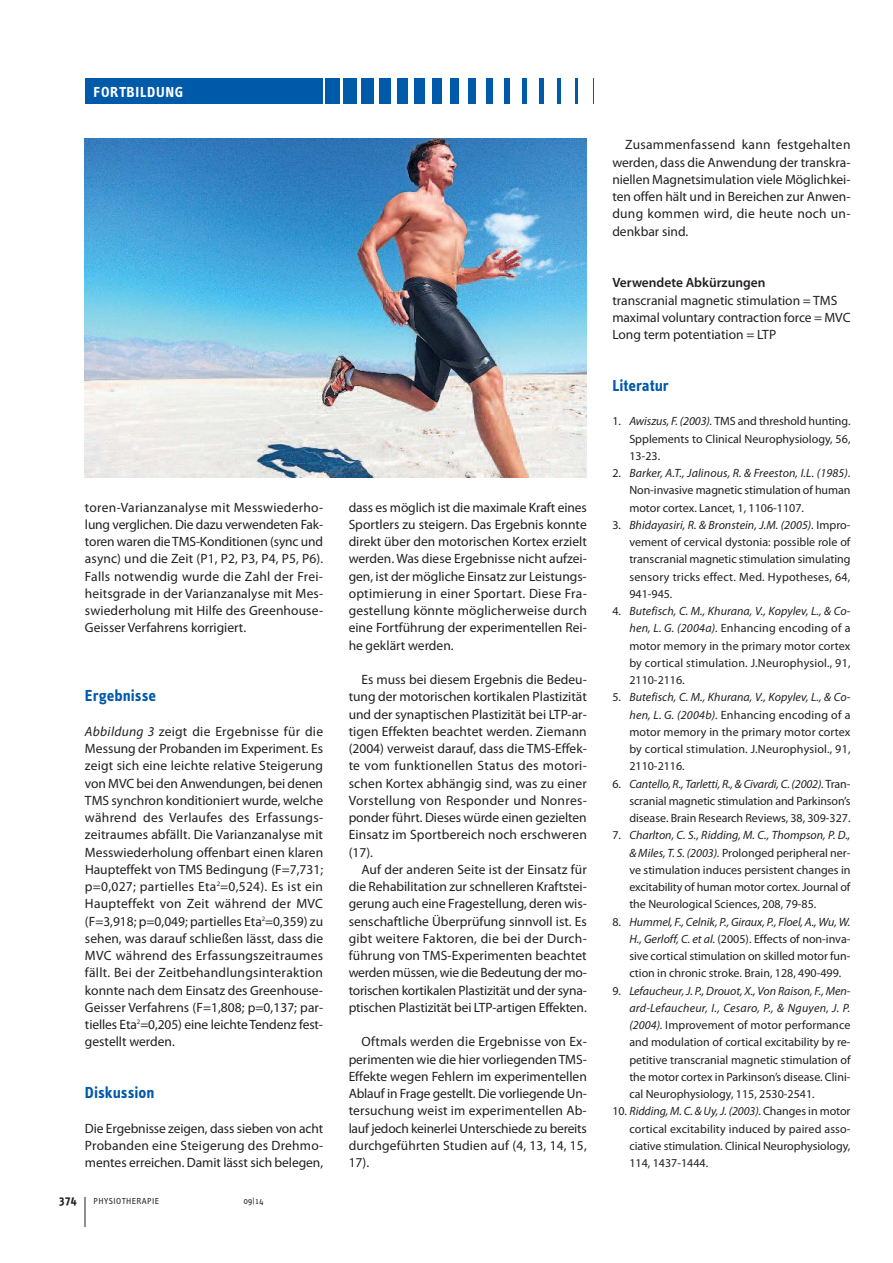
<style>
.page{position:relative;width:893px;height:1263px;background:#fff}
.page>*{position:absolute;margin:0;border:0;box-sizing:border-box;transform-origin:0 0}
.t1{font:700 16.5px "VPT Info Office";color:#005aaa}
.t2{font:700 15px "VPT Info Office";letter-spacing:.045em;color:#fff}
.t3{font:13.5px/17.2px "Myriad Pro";color:#231f20;text-align:justify}
.t4{font:600 13.5px "Myriad Pro";color:#231f20}
.t5{font:12px/17.2px "Myriad Pro";color:#231f20;text-align:justify}
.t6{font:700 12px "VPT Info Office";color:#231f20}
.t7{font:9px "VPT Info Office";letter-spacing:.045em;color:#231f20}
.s1{font-style:italic}
</style>
<div class="page">
<hr style="left:85px;top:1197px;width:1px;height:30px;background:#231f20">
<div style="left:85px;top:79px;width:808px;height:25px;background:#005aaa"></div>
<hr style="left:323px;top:74px;width:2px;height:34px;background:#fff">
<hr style="left:340px;top:74px;width:3px;height:34px;background:#fff">
<hr style="left:357px;top:74px;width:4px;height:34px;background:#fff">
<hr style="left:374px;top:74px;width:4px;height:34px;background:#fff">
<div style="left:391px;top:74px;width:5px;height:34px;background:#fff"></div>
<div style="left:408px;top:74px;width:6px;height:34px;background:#fff"></div>
<div style="left:425px;top:74px;width:7px;height:34px;background:#fff"></div>
<div style="left:442px;top:74px;width:8px;height:34px;background:#fff"></div>
<div style="left:459px;top:74px;width:9px;height:34px;background:#fff"></div>
<div style="left:476px;top:74px;width:10px;height:34px;background:#fff"></div>
<div style="left:493px;top:74px;width:10px;height:34px;background:#fff"></div>
<div style="left:510px;top:74px;width:11px;height:34px;background:#fff"></div>
<div style="left:527px;top:74px;width:12px;height:34px;background:#fff"></div>
<div style="left:544px;top:74px;width:13px;height:34px;background:#fff"></div>
<div style="left:561px;top:74px;width:14px;height:34px;background:#fff"></div>
<div style="left:578px;top:74px;width:15px;height:34px;background:#fff"></div>
<div style="left:594px;top:74px;width:299px;height:34px;background:#fff"></div>
<img style="left:85px;top:138px;width:502px;height:339px">
<p class="t2" style="left:93px;top:86px;width:91px">FORTBILDUNG</p>
<p class="t3" style="left:85px;top:499px;width:240px">toren-Varianzanalyse mit Messwiederho&shy;lung verglichen. Die dazu verwendeten Fak&shy;toren waren die TMS-Konditionen (sync und async) und die Zeit (P1, P2, P3, P4, P5, P6).<br>Falls notwendig wurde die Zahl der Frei&shy;heitsgrade in der Varianzanalyse mit Mes&shy;swiederholung mit Hilfe des Greenhouse-Geisser Verfahrens korrigiert.</p>
<p class="t1" style="left:85px;top:690px;width:73px">Ergebnisse</p>
<p class="t3" style="left:85px;top:724px;width:240px"><span class="s1">Abbildung 3</span> zeigt die Ergebnisse für die Messung der Probanden im Experiment. Es zeigt sich eine leichte relative Steigerung von MVC bei den Anwendungen, bei denen TMS synchron konditioniert wurde, welche während des Verlaufes des Erfassungs&shy;zeitraumes abfällt. Die Varianzanalyse mit Messwiederholung offenbart einen klaren Haupteffekt von TMS Bedingung (F=7,731; p=0,027; partielles Eta<sup>2</sup>=0,524). Es ist ein Haupteffekt von Zeit während der MVC (F=3,918; p=0,049; partielles Eta<sup>2</sup>=0,359) zu sehen, was darauf schließen lässt, dass die MVC während des Erfassungszeitraumes fällt. Bei der Zeitbehandlungsinteraktion konnte nach dem Einsatz des Greenhouse-Geisser Verfahrens (F=1,808; p=0,137; par&shy;tielles Eta<sup>2</sup>=0,205) eine leichte Tendenz fest&shy;gestellt werden.</p>
<p class="t1" style="left:85px;top:1086px;width:71px">Diskussion</p>
<p class="t3" style="left:85px;top:1120px;width:240px">Die Ergebnisse zeigen, dass sieben von acht Probanden eine Steigerung des Drehmo&shy;mentes erreichen. Damit lässt sich belegen,</p>
<p class="t6" style="left:59px;top:1196px;width:19px">374</p>
<p class="t7" style="left:93px;top:1196px;width:67px">PHYSIOTHERAPIE</p>
<p class="t7" style="left:244px;top:1196px;width:21px">09|14</p>
<p class="t3" style="left:349px;top:499px;width:240px">dass es möglich ist die maximale Kraft eines Sportlers zu steigern. Das Ergebnis konnte direkt über den motorischen Kortex erzielt werden. Was diese Ergebnisse nicht aufzei&shy;gen, ist der mögliche Einsatz zur Leistungs&shy;optimierung in einer Sportart. Diese Fra&shy;gestellung könnte möglicherweise durch eine Fortführung der experimentellen Rei&shy;he geklärt werden.</p>
<p class="t3" style="left:349px;top:672px;width:240px;text-indent:13px">Es muss bei diesem Ergebnis die Bedeu&shy;tung der motorischen kortikalen Plastizität und der synaptischen Plastizität bei LTP-ar&shy;tigen Effekten beachtet werden. Ziemann (2004) verweist darauf, dass die TMS-Effek&shy;te vom funktionellen Status des motori&shy;schen Kortex abhängig sind, was zu einer Vorstellung von Responder und Nonres&shy;ponder führt. Dieses würde einen gezielten Einsatz im Sportbereich noch erschweren (17).</p>
<p class="t3" style="left:349px;top:862px;width:240px;text-indent:13px">Auf der anderen Seite ist der Einsatz für die Rehabilitation zur schnelleren Kraftstei&shy;gerung auch eine Fragestellung, deren wis&shy;senschaftliche Überprüfung sinnvoll ist. Es gibt weitere Faktoren, die bei der Durch&shy;führung von TMS-Experimenten beachtet werden müssen, wie die Bedeutung der mo&shy;torischen kortikalen Plastizität und der syna&shy;ptischen Plastizität bei LTP-artigen Effekten.</p>
<p class="t3" style="left:349px;top:1034px;width:240px;text-indent:13px">Oftmals werden die Ergebnisse von Ex&shy;perimenten wie die hier vorliegenden TMS-Effekte wegen Fehlern im experimentellen Ablauf in Frage gestellt. Die vorliegende Un&shy;tersuchung weist im experimentellen Ab&shy;lauf jedoch keinerlei Unterschiede zu bereits durchgeführten Studien auf (4, 13, 14, 15, 17).</p>
<p class="t3" style="left:612px;top:137px;width:240px;text-indent:13px">Zusammenfassend kann festgehalten werden, dass die Anwendung der transkra&shy;niellen Magnetsimulation viele Möglichkei&shy;ten offen hält und in Bereichen zur Anwen&shy;dung kommen wird, die heute noch un&shy;denkbar sind.</p>
<p class="t4" style="left:612px;top:278px;width:155px">Verwendete Abkürzungen</p>
<p class="t3" style="left:612px;top:292px;width:240px;text-align:left">transcranial magnetic stimulation = TMS maximal voluntary contraction force = MVC<br>Long term potentiation = LTP</p>
<p class="t1" style="left:612px;top:379px;width:58px">Literatur</p>
<p class="t5" style="left:629px;top:413px;width:223px;text-indent:-17px">1. <span class="s1">Awiszus, F. (2003).</span> TMS and threshold hunting.<br>Spplements to Clinical Neurophysiology, 56, 13-23.</p>
<p class="t5" style="left:629px;top:465px;width:223px;text-indent:-17px">2. <span class="s1">Barker, A.T., Jalinous, R. &amp; Freeston, I.L. (1985).<br></span>Non-invasive magnetic stimulation of human motor cortex. Lancet, 1, 1106-1107.</p>
<p class="t5" style="left:629px;top:517px;width:223px;text-indent:-17px">3. <span class="s1">Bhidayasiri, R. &amp; Bronstein, J.M. (2005).</span> Impro&shy;vement of cervical dystonia: possible role of transcranial magnetic stimulation simulating sensory tricks effect. Med. Hypotheses, 64, 941-945.</p>
<p class="t5" style="left:629px;top:603px;width:223px;text-indent:-17px">4. <span class="s1">Butefisch, C. M., Khurana, V., Kopylev, L., &amp; Co&shy;hen, L. G. (2004a).</span> Enhancing encoding of a motor memory in the primary motor cortex by cortical stimulation. J.Neurophysiol., 91, 2110-2116.</p>
<p class="t5" style="left:629px;top:689px;width:223px;text-indent:-17px">5. <span class="s1">Butefisch, C. M., Khurana, V., Kopylev, L., &amp; Co&shy;hen, L. G. (2004b).</span> Enhancing encoding of a motor memory in the primary motor cortex by cortical stimulation. J.Neurophysiol., 91, 2110-2116.</p>
<p class="t5" style="left:629px;top:776px;width:223px;text-indent:-17px">6. <span class="s1">Cantello, R., Tarletti, R., &amp; Civardi, C. (2002).</span> Tran&shy;scranial magnetic stimulation and Parkinson’s disease. Brain Research Reviews, 38, 309-327.</p>
<p class="t5" style="left:629px;top:827px;width:223px;text-indent:-17px">7. <span class="s1">Charlton, C. S., Ridding, M. C., Thompson, P. D., &amp; Miles, T. S. (2003).</span> Prolonged peripheral ner&shy;ve stimulation induces persistent changes in excitability of human motor cortex. Journal of the Neurological Sciences, 208, 79-85.</p>
<p class="t5" style="left:629px;top:914px;width:223px;text-indent:-17px">8. <span class="s1">Hummel, F., Celnik, P., Giraux, P., Floel, A., Wu, W.<br>H., Gerloff, C. et al.</span> (2005). Effects of non-inva&shy;sive cortical stimulation on skilled motor fun&shy;ction in chronic stroke. Brain, 128, 490-499.</p>
<p class="t5" style="left:629px;top:983px;width:223px;text-indent:-17px">9. <span class="s1">Lefaucheur, J. P., Drouot, X., Von Raison, F., Men&shy;ard-Lefaucheur, I., Cesaro, P., &amp; Nguyen, J. P. (2004).</span> Improvement of motor performance and modulation of cortical excitability by re&shy;petitive transcranial magnetic stimulation of the motor cortex in Parkinson’s disease. Clini&shy;cal Neurophysiology, 115, 2530-2541.</p>
<p class="t5" style="left:629px;top:1103px;width:223px;text-indent:-17px">10. <span class="s1">Ridding, M. C. &amp; Uy, J. (2003).</span> Changes in motor cortical excitability induced by paired asso&shy;ciative stimulation. Clinical Neurophysiology, 114, 1437-1444.</p>
</div>
